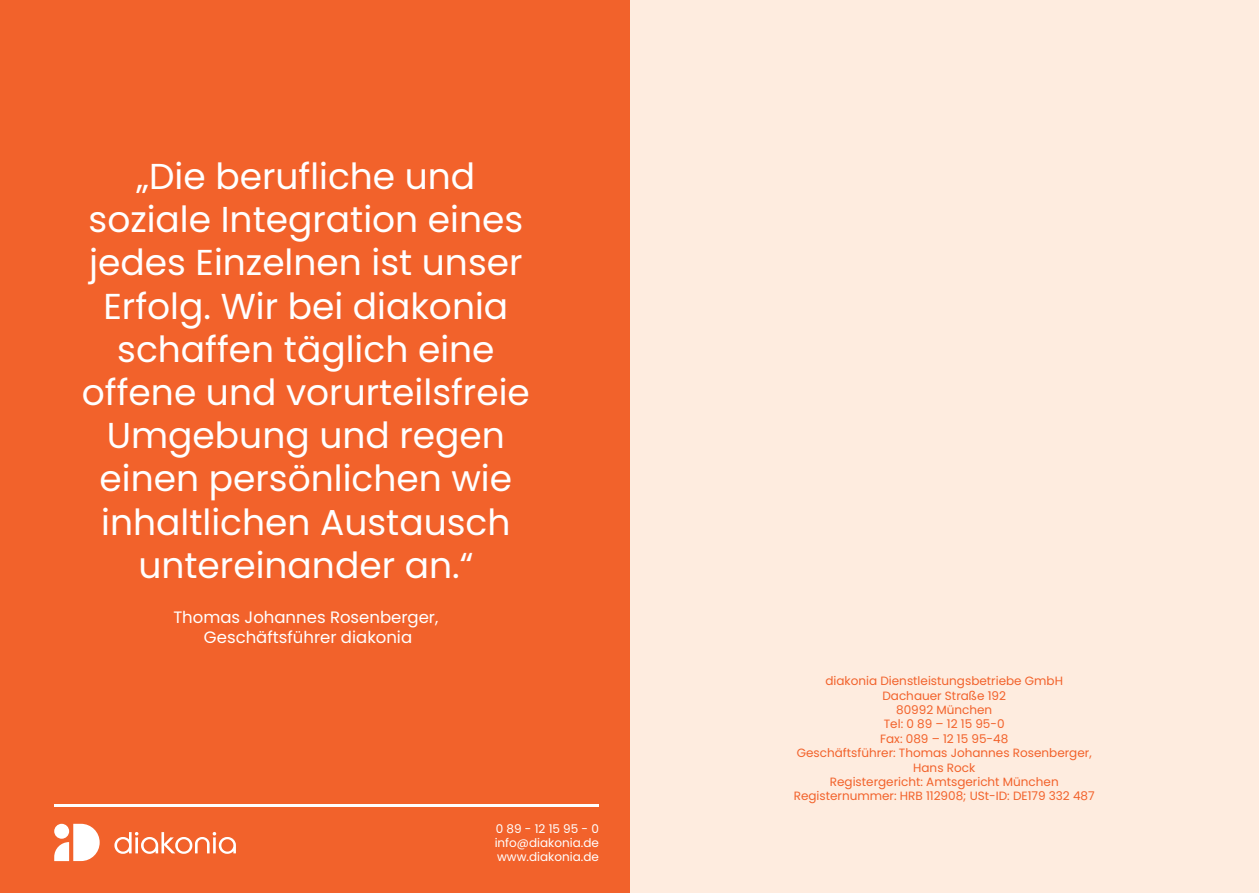
<style>
.page{position:relative;width:1259px;height:893px;background:#feecdf}
.page>*{position:absolute;margin:0;border:0;box-sizing:border-box;transform-origin:0 0}
.t1{font:36px/43.2px "Poppins";color:#fff;text-align:center}
.t2{font:16.5px/19.8px "Poppins";color:#fff;text-align:center}
.t3{font:12px/14.4px "Poppins";color:#f2622b;text-align:center}
.t4{font:12px/14.4px "Poppins";color:#fff;text-align:justify}
</style>
<div class="page">
<div style="left:0;top:0;width:629px;height:893px;background:#f2622b"></div>
<svg style="left:114px;top:832px;width:122px;height:22px"></svg>
<svg style="left:54px;top:824px;width:46px;height:37px"></svg>
<hr style="left:54px;top:804px;width:545px;height:2px;background:#fff">
<p class="t1" style="left:82px;top:155px;width:449px">„Die berufliche und soziale Integration eines jedes Einzelnen ist unser<br>Erfolg. Wir bei diakonia schaffen täglich eine offene und vorurteilsfreie<br>Umgebung und regen einen persönlichen wie inhaltlichen Austausch untereinander an.“</p>
<h2 class="t2" style="left:173px;top:607px;width:266px">Thomas Johannes Rosenberger,<br>Geschäftsführer diakonia</h2>
<p class="t4" style="left:495px;top:821px;width:106px">0 89 - 12 15 95 - 0 info@diakonia.de www.diakonia.de</p>
<p class="t3" style="left:793px;top:674px;width:302px">diakonia Dienstleistungsbetriebe GmbH<br>Dachauer Straße 192<br>80992 München<br>Tel: 0 89 – 12 15 95-0<br>Fax: 089 – 12 15 95-48<br>Geschäftsführer: Thomas Johannes Rosenberger,<br>Hans Rock<br>Registergericht: Amtsgericht München<br>Registernummer: HRB 112908; USt-ID: DE179 332 487</p>
</div>
